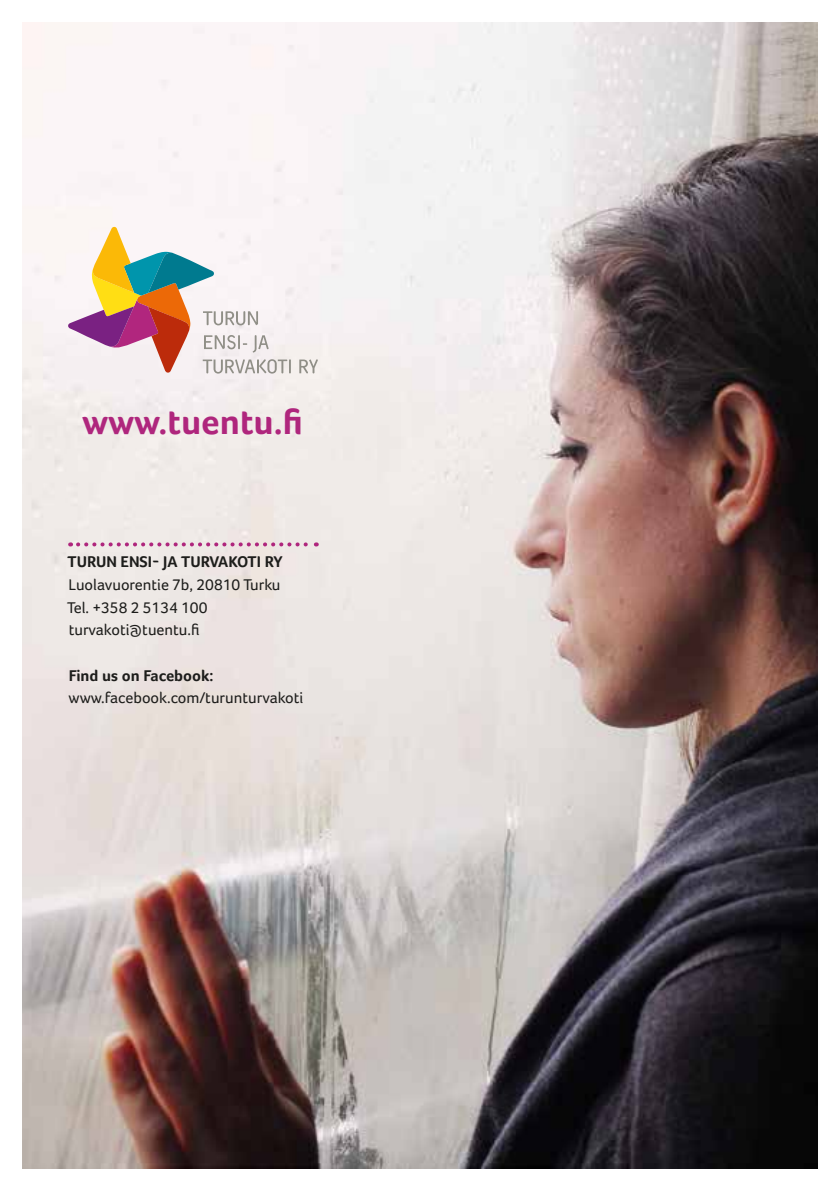
<style>
.page{position:relative;width:840px;height:1191px;background:#fff}
.page>*{position:absolute;margin:0;border:0;box-sizing:border-box;transform-origin:0 0}
.t1{font:700 36px "Foco";color:#af267d}
.t2{font:16px/22.6px "Foco";color:#1d1d1b}
.t3{font:700 16px "Foco";color:#1d1d1b}
</style>
<div class="page">
<img style="left:23px;top:23px;width:793px;height:1145px">
<svg style="left:68px;top:227px;width:223px;height:146px"></svg>
<svg style="left:299px;top:359px;width:18px;height:14px"></svg>
<svg style="left:78px;top:542px;width:238px;height:4px"></svg>
<h1 class="t1" style="left:82px;top:401px;width:222px">www.tuentu.fi</h1>
<p class="t3" style="left:68px;top:552px;width:216px">TURUN ENSI- JA TURVAKOTI RY</p>
<p class="t2" style="left:67px;top:573px;width:215px">Luolavuorentie 7b, 20810 Turku<br>Tel. +358 2 5134 100 turvakoti@tuentu.fi</p>
<p class="t3" style="left:69px;top:665px;width:146px">Find us on Facebook:</p>
<p class="t2" style="left:69px;top:686px;width:236px">www.facebook.com/turunturvakoti</p>
</div>
